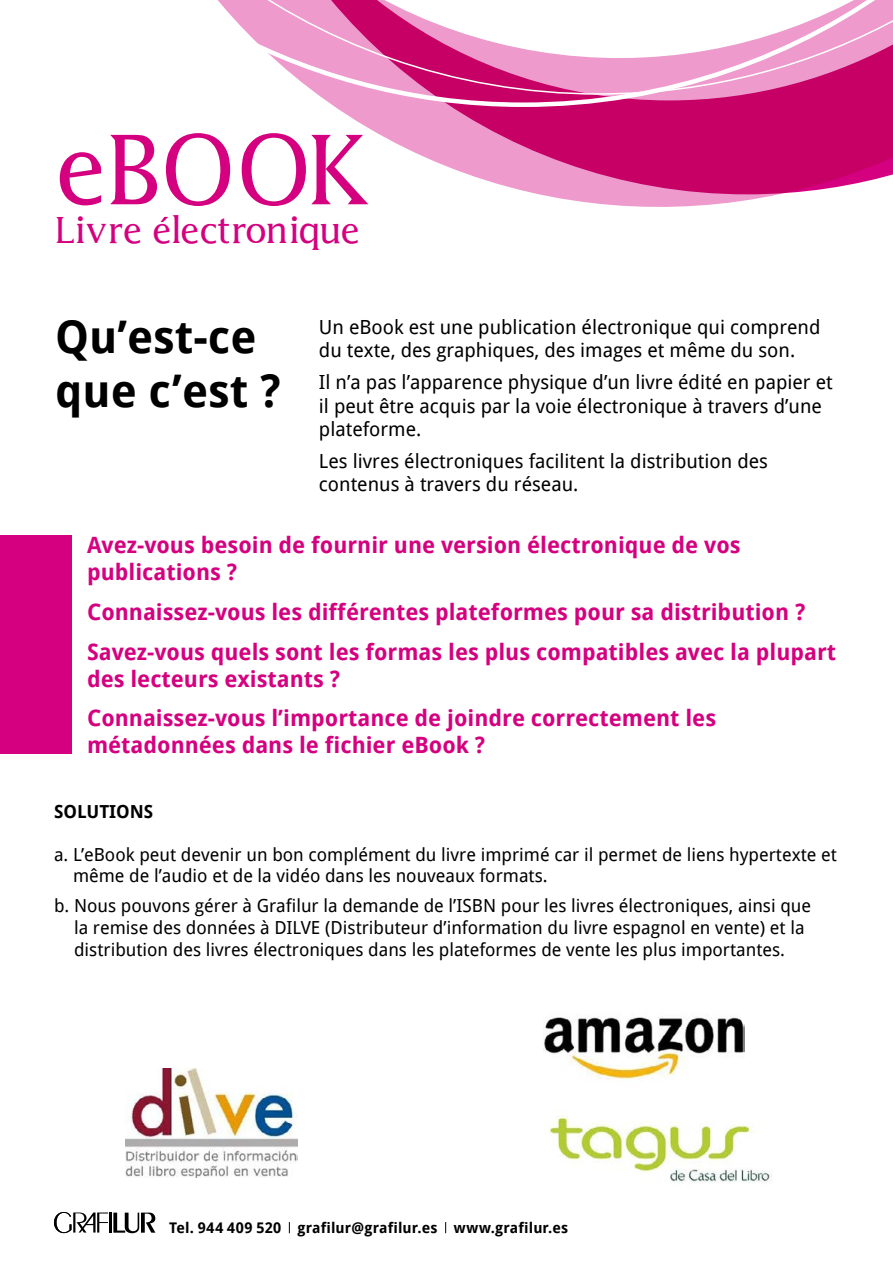
<style>
.page{position:relative;width:893px;height:1263px;background:#fff}
.page>*{position:absolute;margin:0;border:0;box-sizing:border-box;transform-origin:0 0}
.t1{font:96px "Latine";letter-spacing:-.035em;color:#d5007f}
.t2{font:700 45px/54px "Droid Sans";color:#000}
.t3{font:36px "Latine";letter-spacing:-.045em;color:#d5007f}
.t4{font:700 22.5px/39.8px "Droid Sans";color:#d5007f}
.t5{font:19.5px/23.4px "Droid Sans";color:#000}
.t6{font:18px/21.6px "Droid Sans";color:#000}
.t7{font:700 18px "Droid Sans";color:#000}
.t8{font:700 14.7px "Droid Sans";letter-spacing:.015em;color:#000}
</style>
<div class="page">
<svg style="left:538px;top:194px;width:242px;height:13px;fill:#ee9acc"></svg>
<svg style="left:338px;top:109px;width:555px;height:85px;fill:#c60065"></svg>
<svg style="left:318px;top:95px;width:575px;height:14px;background:#d74993"></svg>
<svg style="left:218px;top:0;width:675px;height:95px"></svg>
<div style="left:0;top:536px;width:72px;height:218px;background:#d5007f"></div>
<img style="left:549px;top:1110px;width:223px;height:72px">
<img style="left:125px;top:1069px;width:173px;height:109px">
<img style="left:543px;top:1017px;width:201px;height:62px">
<svg style="left:161px;top:217px;width:7px;height:5px"></svg>
<svg style="left:54px;top:1212px;width:101px;height:21px"></svg>
<h1 class="t1" style="left:54px;top:111px;width:319px">eBOOK</h1>
<h3 class="t3" style="left:54px;top:208px;width:308px">Livre electronique</h3>
<h2 class="t2" style="left:55px;top:309px;width:227px">Qu’est-ce que c’est ?</h2>
<p class="t5" style="left:319px;top:315px;width:503px">Un eBook est une publication électronique qui comprend du texte, des graphiques, des images et même du son.</p>
<p class="t5" style="left:319px;top:370px;width:515px">Il n’a pas l’apparence physique d’un livre édité en papier et il peut être acquis par la voie électronique à travers d’une plateforme.</p>
<p class="t5" style="left:319px;top:449px;width:451px">Les livres électroniques facilitent la distribution des contenus à travers du réseau.</p>
<p class="t4" style="left:87px;top:531px;width:655px;line-height:27px">Avez-vous besoin de fournir une version électronique de vos publications ?</p>
<p class="t4" style="left:87px;top:591px;width:751px">Connaissez-vous les différentes plateformes pour sa distribution ?<br>Savez-vous quels sont les formas les plus compatibles avec la plupart</p>
<p class="t4" style="left:87px;top:658px;width:631px">des lecteurs existants ?<br>Connaissez-vous l’importance de joindre correctement les</p>
<p class="t4" style="left:87px;top:725px;width:400px">métadonnées dans le fichier eBook ?</p>
<p class="t7" style="left:54px;top:798px;width:99px">Solutions</p>
<p class="t6" style="left:73px;top:843px;width:765px;text-indent:-19px">a. L’eBook peut devenir un bon complément du livre imprimé car il permet de liens hypertexte et même de l’audio et de la vidéo dans les nouveaux formats.</p>
<p class="t6" style="left:74px;top:894px;width:739px;text-indent:-20px">b. Nous pouvons gérer à Grafilur la demande de l’ISBN pour les livres électroniques, ainsi que la remise des données à DILVE (Distributeur d’information du livre espagnol en vente) et la distribution des livres électroniques dans les plateformes de vente les plus importantes.</p>
<p class="t8" style="left:169px;top:1217px;width:401px">Tel. 944 409 520 grafilur@grafilur.es www.grafilur.es</p>
</div>
